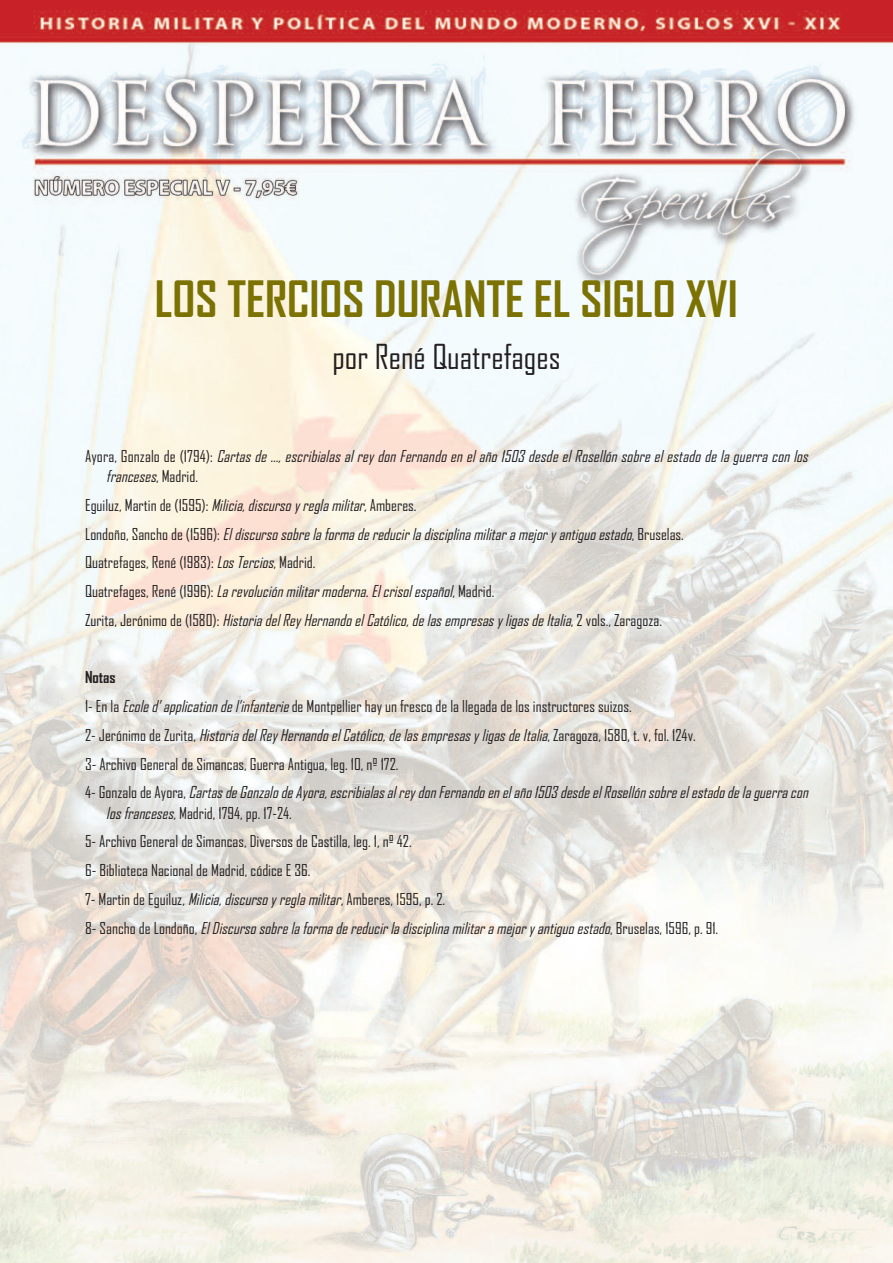
<style>
.page{position:relative;width:893px;height:1263px;background:#fff}
.page>*{position:absolute;margin:0;border:0;box-sizing:border-box;transform-origin:0 0}
.t1{font:700 48px "Agency FB";color:#7b7202}
.t2{font:33px "Agency FB";color:#231f20}
.t3{font:italic 15.75px/28.8px "Agency FB";color:#231f20}
.t4{font:15.75px/28.8px "Agency FB";color:#231f20}
.s1{font-style:normal}
.s2{font-weight:700;font-style:normal}
.s3{font-style:italic}
</style>
<div class="page">
<img style="left:0;top:0;width:893px;height:1263px">
<h1 class="t1" style="left:155px;top:273px;width:585px">LOS TERCIOS DURANTE EL SIGLO XVI</h1>
<h2 class="t2" style="left:332px;top:339px;width:230px">por René Quatrefages</h2>
<p class="t3" style="left:106px;top:446px;width:707px;line-height:20.2px;text-indent:-21px"><span class="s1">A y o r a , G o n z a l o d e ( 1 7 9 4 ) :</span> Cartas de …, escribialas al rey don Fernando en el año 1503 desde el Rosellón sobre el estado de la guerra con los franceses<span class="s1">, M a d r i d .</span></p>
<p class="t3" style="left:85px;top:491px;width:600px"><span class="s1">Eguiluz, Martin de (1595):</span> Milicia,discursoyreglamilitar<span class="s1">, Amberes.<br>L o n d o ñ o , S a n c h o d e ( 1 5 9 6 ) :</span> El discurso sobre la forma de reducir la disciplina militar a mejor y antiguo estado<span class="s1">, B r u s e l a s .<br>Quatrefages, René (1983):</span> LosTercios<span class="s1">, Madrid.<br>Quatrefages, René (1996):</span> Larevoluciónmilitarmoderna.Elcrisolespañol<span class="s1">, Madrid.<br>Zurita, Jerónimo de (1580):</span> HistoriadelReyHernandoelCatólico,delasempresasyligasdeItalia<span class="s1">, 2 vols., Zaragoza.</span></p>
<p class="t3" style="left:85px;top:664px;width:728px"><span class="s2">Notas<br></span><span class="s1">1- En la</span> Ecoled’applicationdel’infanterie<span class="s1">de Montpellier hay un fresco de la llegada de los instructores suizos.<br>2- Jerónimo de Zurita,</span> HistoriadelReyHernandoelCatólico,delasempresasyligasdeItalia<span class="s1">, Zaragoza, 1580, t. v, fol. 124v.<br>3- Archivo General de Simancas, Guerra Antigua, leg. 10, nº 172.<br>4 - G o n z a l o d e A y o r a ,</span> Cartas de Gonzalo de Ayora, escribialas al rey don Fernando en el año 1503 desde el Rosellón sobre el estado de la guerra con</p>
<p class="t4" style="left:85px;top:799px;width:635px;text-indent:21px"><span class="s3">losfranceses</span>, Madrid, 1794, pp. 17-24.<br>5- Archivo General de Simancas, Diversos de Castilla, leg. 1, nº 42.<br>6- Biblioteca Nacional de Madrid, códice E 36.<br>7- Martin de Eguiluz, <span class="s3">Milicia,discursoyreglamilitar</span>, Amberes, 1595, p. 2.<br>8 - S a n c h o d e L o n d o ñ o , <span class="s3">El Discurso sobre la forma de reducir la disciplina militar a mejor y antiguo estado</span>, B r u s e l a s , 1 5 9 6 , p . 9 1 .</p>
</div>
